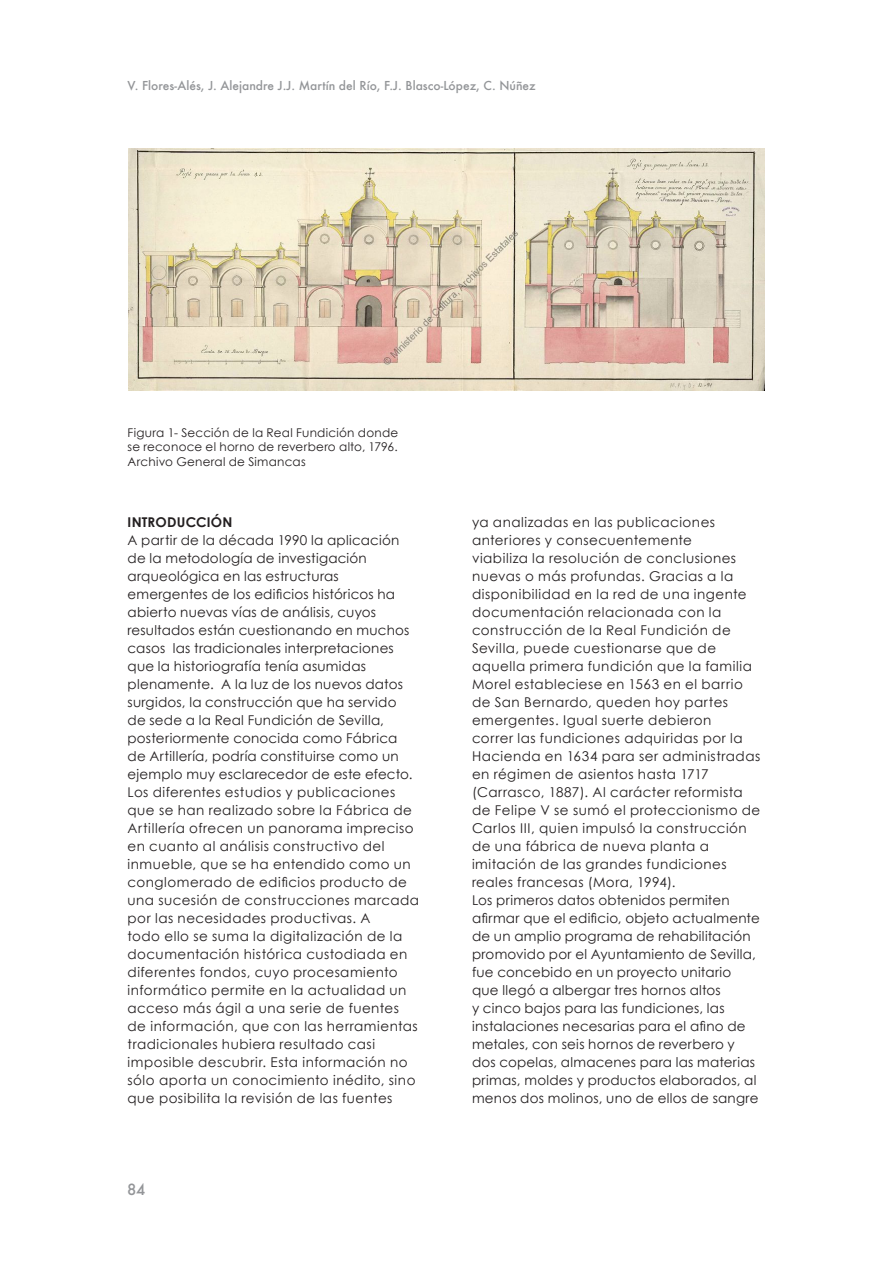
<style>
.page{position:relative;width:893px;height:1263px;background:#fff}
.page>*{position:absolute;margin:0;border:0;box-sizing:border-box;transform-origin:0 0}
.t1{font:500 15px "Futura";color:#939598}
._4__texto_normal{font:13.5px/18px "Century Gothic";letter-spacing:.03em;color:#231f20}
._4__Titulo_N1{font:700 13.5px "Century Gothic";letter-spacing:.015em;color:#231f20}
._6__Legenda{font:12px/14.4px "Century Gothic";letter-spacing:.02em;color:#231f20;text-align:justify}
.t2{font:500 12px "Futura";color:#939598}
</style>
<div class="page">
<img style="left:128px;top:149px;width:637px;height:241px">
<p class="t2" style="left:128px;top:77px;width:410px">V. Flores-Alés, J. Alejandre J.J. Martín del Río, F.J. Blasco-López, C. Núñez</p>
<p class="_6__Legenda" style="left:128px;top:425px;width:272px">Figura 1- Sección de la Real Fundición donde se reconoce el horno de reverbero alto, 1796.<br>Archivo General de Simancas</p>
<p class="_4__Titulo_N1" style="left:128px;top:513px;width:106px">INTRODUCCIÓN</p>
<p class="_4__texto_normal" style="left:128px;top:531px;width:286px">A partir de la década 1990 la aplicación de la metodología de investigación arqueológica en las estructuras emergentes de los edificios históricos ha abierto nuevas vías de análisis, cuyos resultados están cuestionando en muchos casos las tradicionales interpretaciones que la historiografía tenía asumidas plenamente. A la luz de los nuevos datos surgidos, la construcción que ha servido de sede a la Real Fundición de Sevilla, posteriormente conocida como Fábrica de Artillería, podría constituirse como un ejemplo muy esclarecedor de este efecto.</p>
<p class="_4__texto_normal" style="left:128px;top:783px;width:293px">Los diferentes estudios y publicaciones que se han realizado sobre la Fábrica de Artillería ofrecen un panorama impreciso en cuanto al análisis constructivo del inmueble, que se ha entendido como un conglomerado de edificios producto de una sucesión de construcciones marcada por las necesidades productivas. A<br>todo ello se suma la digitalización de la documentación histórica custodiada en diferentes fondos, cuyo procesamiento informático permite en la actualidad un acceso más ágil a una serie de fuentes de información, que con las herramientas tradicionales hubiera resultado casi imposible descubrir. Esta información no sólo aporta un conocimiento inédito, sino que posibilita la revisión de las fuentes</p>
<p class="t1" style="left:127px;top:1179px;width:20px">84</p>
<p class="_4__texto_normal" style="left:472px;top:513px;width:290px">ya analizadas en las publicaciones anteriores y consecuentemente<br>viabiliza la resolución de conclusiones nuevas o más profundas. Gracias a la disponibilidad en la red de una ingente documentación relacionada con la construcción de la Real Fundición de Sevilla, puede cuestionarse que de aquella primera fundición que la familia Morel estableciese en 1563 en el barrio de San Bernardo, queden hoy partes emergentes. Igual suerte debieron<br>correr las fundiciones adquiridas por la Hacienda en 1634 para ser administradas en régimen de asientos hasta 1717 (Carrasco, 1887). Al carácter reformista de Felipe V se sumó el proteccionismo de Carlos III, quien impulsó la construcción de una fábrica de nueva planta a imitación de las grandes fundiciones reales francesas (Mora, 1994).</p>
<p class="_4__texto_normal" style="left:472px;top:891px;width:289px">Los primeros datos obtenidos permiten afirmar que el edificio, objeto actualmente de un amplio programa de rehabilitación promovido por el Ayuntamiento de Sevilla, fue concebido en un proyecto unitario que llegó a albergar tres hornos altos<br>y cinco bajos para las fundiciones, las instalaciones necesarias para el afino de metales, con seis hornos de reverbero y dos copelas, almacenes para las materias primas, moldes y productos elaborados, al menos dos molinos, uno de ellos de sangre</p>
</div>
